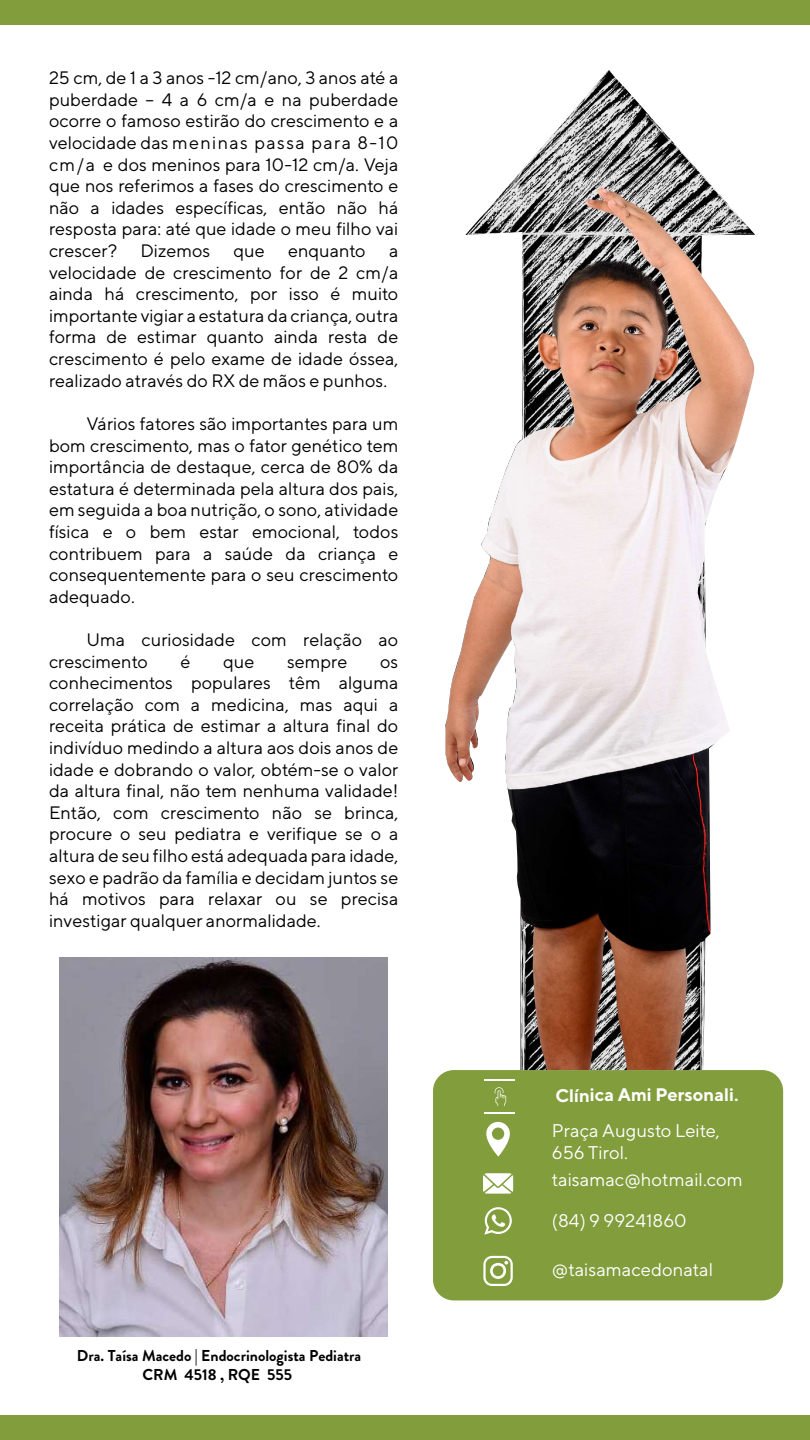
<style>
.page{position:relative;width:810px;height:1440px;background:#fff}
.page>*{position:absolute;margin:0;border:0;box-sizing:border-box;transform-origin:0 0}
.t1{font:18.38px/22px "TT Norms";color:#fff}
.t2{font:700 18.15px "TT Norms";letter-spacing:-.005em;color:#fff}
.t3{font:18px/21.6px "TT Norms";color:#000;text-align:justify}
.t4{font:700 15.75px/18.9px "Brandon Grotesque";color:#000;text-align:center}
</style>
<div class="page">
<div style="left:0;top:0;width:810px;height:24px;background:#829d3c"></div>
<div style="left:0;top:1416px;width:810px;height:24px;background:#829d3c"></div>
<img style="left:60px;top:958px;width:328px;height:378px">
<div style="left:433px;top:1070px;width:350px;height:230px;background:#829d3c;border-radius:21px"></div>
<svg style="left:483px;top:1256px;width:30px;height:30px"></svg>
<svg style="left:484px;top:1207px;width:28px;height:28px"></svg>
<svg style="left:486px;top:1121px;width:24px;height:36px"></svg>
<svg style="left:483px;top:1173px;width:30px;height:21px"></svg>
<svg style="left:495px;top:1087px;width:11px;height:19px"></svg>
<hr style="left:484px;top:1080px;width:31px;height:1px;background:#fff">
<hr style="left:484px;top:1112px;width:31px;height:2px;background:#fff">
<img style="left:445px;top:70px;width:310px;height:1000px">
<p class="t3" style="left:49px;top:67px;width:351px">25 cm, de 1 a 3 anos -12 cm/ano, 3 anos até a puberdade – 4 a 6 cm/a e na puberdade ocorre o famoso estirão do crescimento e a velocidade das meninas passa para 8-10 cm/a e dos meninos para 10-12 cm/a. Veja que nos referimos a fases do crescimento e não a idades específicas, então não há resposta para: até que idade o meu filho vai crescer?</p>
<p class="t3" style="left:140px;top:240px;width:71px">Dizemos</p>
<p class="t3" style="left:234px;top:240px;width:33px">que</p>
<p class="t3" style="left:288px;top:240px;width:79px">enquanto</p>
<p class="t3" style="left:49px;top:240px;width:351px;text-indent:340px">a velocidade de crescimento for de 2 cm/a ainda há crescimento, por isso é muito importante vigiar a estatura da criança, outra forma de estimar quanto ainda resta de crescimento é pelo exame de idade óssea, realizado através do RX de mãos e punhos.</p>
<p class="t3" style="left:49px;top:412px;width:351px;text-indent:37px">Vários fatores são importantes para um bom crescimento, mas o fator genético tem importância de destaque, cerca de 80% da estatura é determinada pela altura dos pais, em seguida a boa nutrição, o sono, atividade física e o bem estar emocional, todos contribuem para a saúde da criança e consequentemente para o seu crescimento adequado.</p>
<p class="t3" style="left:49px;top:629px;width:351px;text-indent:37px">Uma curiosidade com relação ao crescimento</p>
<p class="t3" style="left:181px;top:650px;width:11px">é</p>
<p class="t3" style="left:223px;top:650px;width:33px">que</p>
<p class="t3" style="left:287px;top:650px;width:62px">sempre</p>
<p class="t3" style="left:49px;top:650px;width:351px;text-indent:331px">os conhecimentos populares têm alguma correlação com a medicina, mas aqui a receita prática de estimar a altura final do indivíduo medindo a altura aos dois anos de idade e dobrando o valor, obtém-se o valor da altura final, não tem nenhuma validade!<br>Então, com crescimento não se brinca, procure o seu pediatra e verifique se o a altura de seu filho está adequada para idade, sexo e padrão da família e decidam juntos se há motivos para relaxar ou se precisa investigar qualquer anormalidade.</p>
<p class="t4" style="left:77px;top:1346px;width:286px">Dra. Taísa Macedo | Endocrinologista Pediatra<br>CRM 4518 , RQE 555</p>
<p class="t2" style="left:555px;top:1083px;width:185px">Clínica Ami Personali.</p>
<p class="t1" style="left:552px;top:1119px;width:169px">Praça Augusto Leite,<br>656 Tirol.</p>
<p class="t1" style="left:552px;top:1169px;width:192px">taisamac@hotmail.com</p>
<p class="t1" style="left:552px;top:1209px;width:136px">(84) 9 99241860</p>
<p class="t1" style="left:552px;top:1258px;width:163px">@taisamacedonatal</p>
</div>
